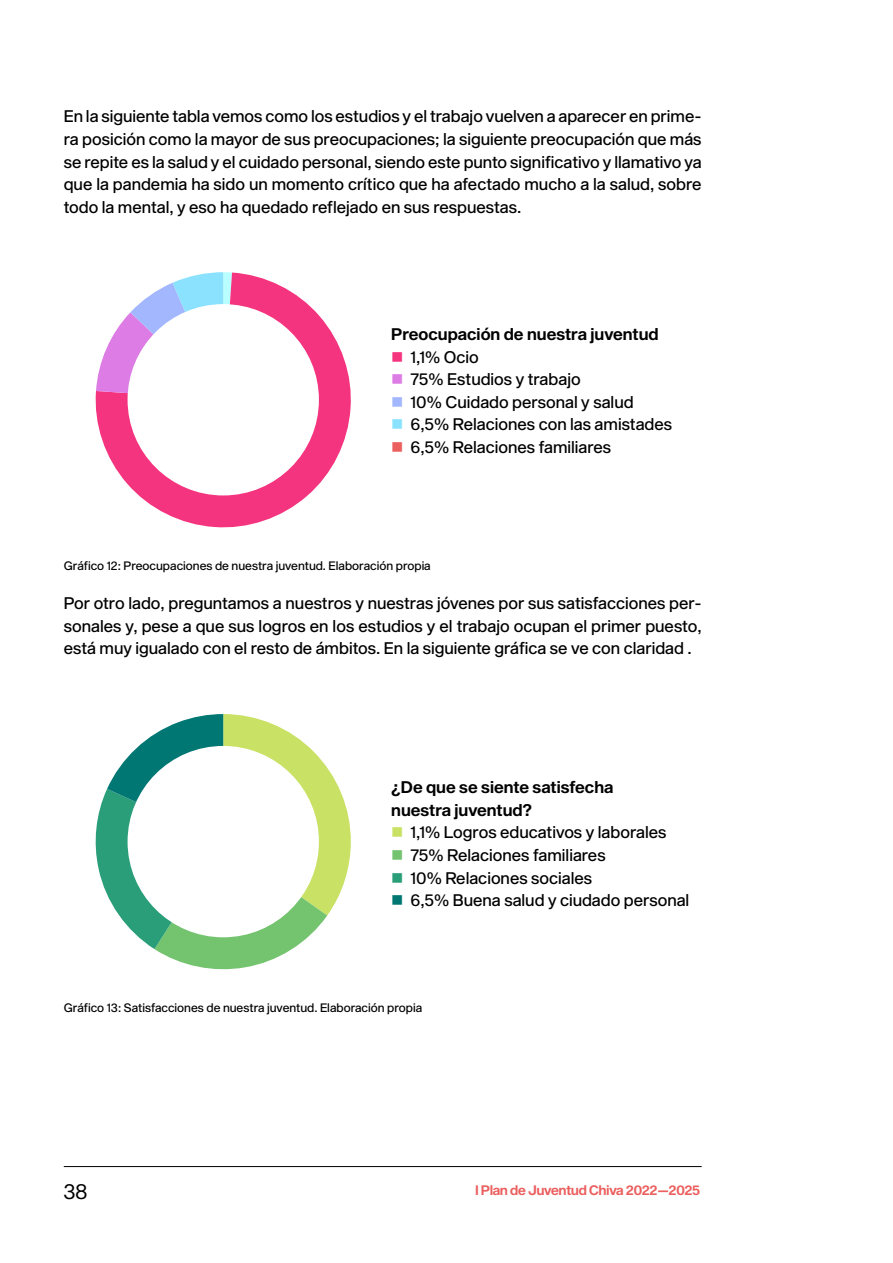
<style>
.page{position:relative;width:893px;height:1263px;background:#fff}
.page>*{position:absolute;margin:0;border:0;box-sizing:border-box;transform-origin:0 0}
.t1{font:21px "Sequel Sans Book Display";color:#000}
.t2{font:16.5px/22.5px "Sequel Sans Roman Headline";color:#000;text-align:justify}
.t3{font:16.5px/22.5px "Sequel Sans Semi Bold Headline";color:#000}
.t4{font:13.5px "Sequel Sans Semi Bold Display";color:#eb5f5e}
.t5{font:12px "Sequel Sans Roman Headline";color:#000}
.s1{color:#f5347f}
.s2{color:#dd7ce4}
.s3{color:#a3b7ff}
.s4{color:#8ae2ff}
.s5{color:#eb5f5e}
.s6{color:#c9e265}
.s7{color:#74c36f}
.s8{color:#299e78}
.s9{color:#007773}
</style>
<div class="page">
<hr style="left:64px;top:1166px;width:638px;height:1px;background:#000">
<svg style="left:95px;top:273px;width:256px;height:255px;fill:#f5347f"></svg>
<svg style="left:96px;top:272px;width:136px;height:128px"></svg>
<div style="left:128px;top:304px;width:191px;height:191px;background:#fff;border-radius:50%"></div>
<svg style="left:95px;top:714px;width:256px;height:256px"></svg>
<div style="left:128px;top:746px;width:191px;height:191px;background:#fff;border-radius:50%"></div>
<p class="t2" style="left:64px;top:106px;width:639px">En la siguiente tabla vemos como los estudios y el trabajo vuelven a aparecer en prime&shy;ra posición como la mayor de sus preocupaciones; la siguiente preocupación que más se repite es la salud y el cuidado personal, siendo este punto significativo y llamativo ya que la pandemia ha sido un momento crítico que ha afectado mucho a la salud, sobre todo la mental, y eso ha quedado reflejado en sus respuestas.</p>
<p class="t3" style="left:391px;top:324px;width:269px">Preocupación de nuestra juventud</p>
<p class="t2" style="left:391px;top:346px;width:89px"><span class="s1">■</span> 1,1% Ocio</p>
<p class="t2" style="left:391px;top:369px;width:191px"><span class="s2">■</span> 75% Estudios y trabajo</p>
<p class="t2" style="left:391px;top:391px;width:244px"><span class="s3">■</span> 10% Cuidado personal y salud</p>
<p class="t2" style="left:391px;top:414px;width:282px"><span class="s4">■</span> 6,5% Relaciones con las amistades</p>
<p class="t2" style="left:391px;top:436px;width:222px"><span class="s5">■</span> 6,5% Relaciones familiares</p>
<p class="t5" style="left:64px;top:557px;width:368px">Gráfico 12: Preocupaciones de nuestra juventud. Elaboración propia</p>
<p class="t2" style="left:64px;top:593px;width:639px">Por otro lado, preguntamos a nuestros y nuestras jóvenes por sus satisfacciones per&shy;sonales y, pese a que sus logros en los estudios y el trabajo ocupan el primer puesto, está muy igualado con el resto de ámbitos. En la siguiente gráfica se ve con claridad .</p>
<p class="t3" style="left:391px;top:777px;width:224px">¿De que se siente satisfecha nuestra juventud?</p>
<p class="t2" style="left:391px;top:822px;width:277px"><span class="s6">■</span> 1,1% Logros educativos y laborales</p>
<p class="t2" style="left:391px;top:844px;width:216px"><span class="s7">■</span> 75% Relaciones familiares</p>
<p class="t2" style="left:391px;top:867px;width:202px"><span class="s8">■</span> 10% Relaciones sociales</p>
<p class="t2" style="left:391px;top:889px;width:300px"><span class="s9">■</span> 6,5% Buena salud y ciudado personal</p>
<p class="t5" style="left:64px;top:999px;width:360px">Gráfico 13: Satisfacciones de nuestra juventud. Elaboración propia</p>
<p class="t1" style="left:64px;top:1176px;width:25px">38</p>
<p class="t4" style="left:476px;top:1181px;width:226px">I Plan de Juventud Chiva 2022—2025</p>
</div>
